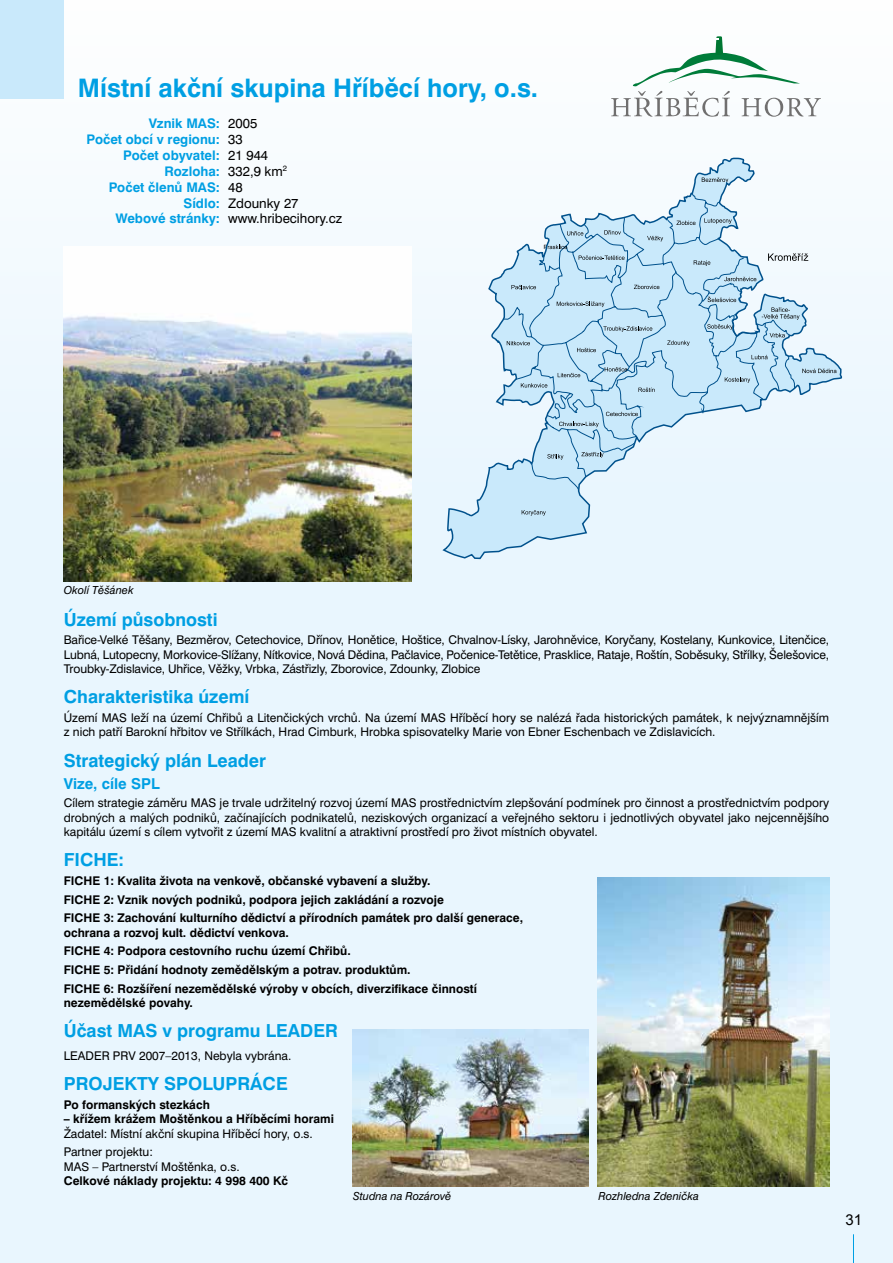
<style>
.page{position:relative;width:893px;height:1263px;background:#e9f6fe}
.page>*{position:absolute;margin:0;border:0;box-sizing:border-box;transform-origin:0 0}
.t1{font:700 25.5px "Swiss 721 AT";color:#009fe3}
.t2{font:700 18px "Swiss 721 AT";color:#009fe3}
.t3{font:700 15px "Swiss 721 AT";color:#009fe3}
.t4{font:15px "Arial";color:#000}
.t5{font:700 13.2px/15.9px "Swiss 721 AT";color:#009fe3}
.t6{font:13.2px "Swiss 721 AT";color:#000}
.t7{font:12px/14.4px "Swiss 721 AT";color:#000;text-align:justify}
.t8{font:700 12px/18.6px "Swiss 721 AT";color:#000}
.t9{font:italic 11.1px "Swiss 721 AT";color:#000}
.s1{font-weight:400;color:#000}
.s2{font-weight:700;color:#009fe3}
</style>
<div class="page">
<div style="left:0;top:0;width:893px;height:502px;background:#fff"></div>
<img style="left:64px;top:316px;width:348px;height:265px">
<svg style="left:611px;top:36px;width:210px;height:81px"></svg>
<img style="left:597px;top:877px;width:232px;height:309px">
<img style="left:353px;top:1029px;width:235px;height:157px">
<svg style="left:442px;top:157px;width:400px;height:403px"></svg>
<svg style="left:702px;top:178px;width:26px;height:4px"></svg>
<svg style="left:507px;top:193px;width:329px;height:207px"></svg>
<div style="left:0;top:0;width:64px;height:99px;background:#c9e9fb"></div>
<svg style="left:853px;top:1234px;width:1px;height:29px"></svg>
<h1 class="t1" style="left:78px;top:72px;width:462px">Místní akční skupina Hříběcí hory, o.s.</h1>
<p class="t5" style="left:86px;top:115px;width:172px;text-indent:62px">Vznik MAS: <span class="s1">2005<br></span>Počet obcí v regionu: <span class="s1">33</span></p>
<p class="t5" style="left:123px;top:147px;width:147px">Počet obyvatel: <span class="s1">21 944</span></p>
<p class="t5" style="left:164px;top:163px;width:124px">Rozloha: <span class="s1">332,9 km</span><sup>2</sup></p>
<p class="t5" style="left:109px;top:179px;width:136px">Počet členů MAS: <span class="s1">48</span></p>
<p class="t6" style="left:184px;top:195px;width:117px"><span class="s2">Sídlo:</span> Zdounky 27</p>
<p class="t6" style="left:115px;top:211px;width:228px"><span class="s2">Webové stránky:</span> www.hribecihory.cz</p>
<p class="t9" style="left:64px;top:583px;width:71px">Okolí Těšánek</p>
<h2 class="t2" style="left:64px;top:608px;width:155px">Území působnosti</h2>
<p class="t7" style="left:64px;top:633px;width:767px">Bařice-Velké Těšany, Bezměrov, Cetechovice, Dřínov, Honětice, Hoštice, Chvalnov-Lísky, Jarohněvice, Koryčany, Kostelany, Kunkovice, Litenčice, Lubná, Lutopecny, Morkovice-Slížany, Nítkovice, Nová Dědina, Pačlavice, Počenice-Tetětice, Prasklice, Rataje, Roštín, Soběsuky, Střílky, Šelešovice, Troubky-Zdislavice, Uhřice, Věžky, Vrbka, Zástřizly, Zborovice, Zdounky, Zlobice</p>
<h2 class="t2" style="left:64px;top:686px;width:187px">Charakteristika území</h2>
<p class="t7" style="left:64px;top:710px;width:767px">Území MAS leží na území Chřibů a Litenčických vrchů. Na území MAS Hříběcí hory se nalézá řada historických památek, k nejvýznamnějším z nich patří Barokní hřbitov ve Střílkách, Hrad Cimburk, Hrobka spisovatelky Marie von Ebner Eschenbach ve Zdislavicích.</p>
<h2 class="t2" style="left:64px;top:749px;width:204px">Strategický plán Leader</h2>
<p class="t3" style="left:64px;top:774px;width:97px">Vize, cíle SPL</p>
<p class="t7" style="left:64px;top:796px;width:767px">Cílem strategie záměru MAS je trvale udržitelný rozvoj území MAS prostřednictvím zlepšování podmínek pro činnost a prostřednictvím podpory drobných a malých podniků, začínajících podnikatelů, neziskových organizací a veřejného sektoru i jednotlivých obyvatel jako nejcennějšího kapitálu území s cílem vytvořit z území MAS kvalitní a atraktivní prostředí pro život místních obyvatel.</p>
<h2 class="t2" style="left:64px;top:849px;width:62px">FICHE:</h2>
<p class="t8" style="left:64px;top:871px;width:461px">FICHE 1: Kvalita života na venkově, občanské vybavení a služby.<br>FICHE 2: Vznik nových podniků, podpora jejich zakládání a rozvoje<br>FICHE 3: Zachování kulturního dědictví a přírodních památek pro další generace,</p>
<p class="t8" style="left:64px;top:923px;width:415px">ochrana a rozvoj kult. dědictví venkova.<br>FICHE 4: Podpora cestovního ruchu území Chřibů.<br>FICHE 5: Přidání hodnoty zemědělským a potrav. produktům.<br>FICHE 6: Rozšíření nezemědělské výroby v obcích, diverzifikace činností</p>
<p class="t8" style="left:64px;top:993px;width:131px">nezemědělské povahy.</p>
<h2 class="t2" style="left:64px;top:1020px;width:276px">Účast MAS v programu LEADER</h2>
<p class="t7" style="left:64px;top:1048px;width:229px">LEADER PRV 2007–2013, Nebyla vybrána.</p>
<h2 class="t2" style="left:64px;top:1073px;width:225px">PROJEKTY SPOLUPRÁCE</h2>
<p class="t8" style="left:64px;top:1095px;width:148px">Po formanských stezkách</p>
<p class="t8" style="left:64px;top:1109px;width:272px">– křížem krážem Moštěnkou a Hříběcími horami</p>
<p class="t7" style="left:64px;top:1124px;width:251px;line-height:18.6px">Žadatel: Místní akční skupina Hříběcí hory, o.s.<br>Partner projektu:</p>
<p class="t7" style="left:64px;top:1159px;width:177px">MAS – Partnerství Moštěnka, o.s.</p>
<p class="t8" style="left:64px;top:1171px;width:226px">Celkové náklady projektu: 4 998 400 Kč</p>
<p class="t9" style="left:353px;top:1189px;width:100px">Studna na Rozárově</p>
<p class="t9" style="left:598px;top:1189px;width:102px">Rozhledna Zdenička</p>
<p class="t4" style="left:845px;top:1210px;width:18px">31</p>
</div>
